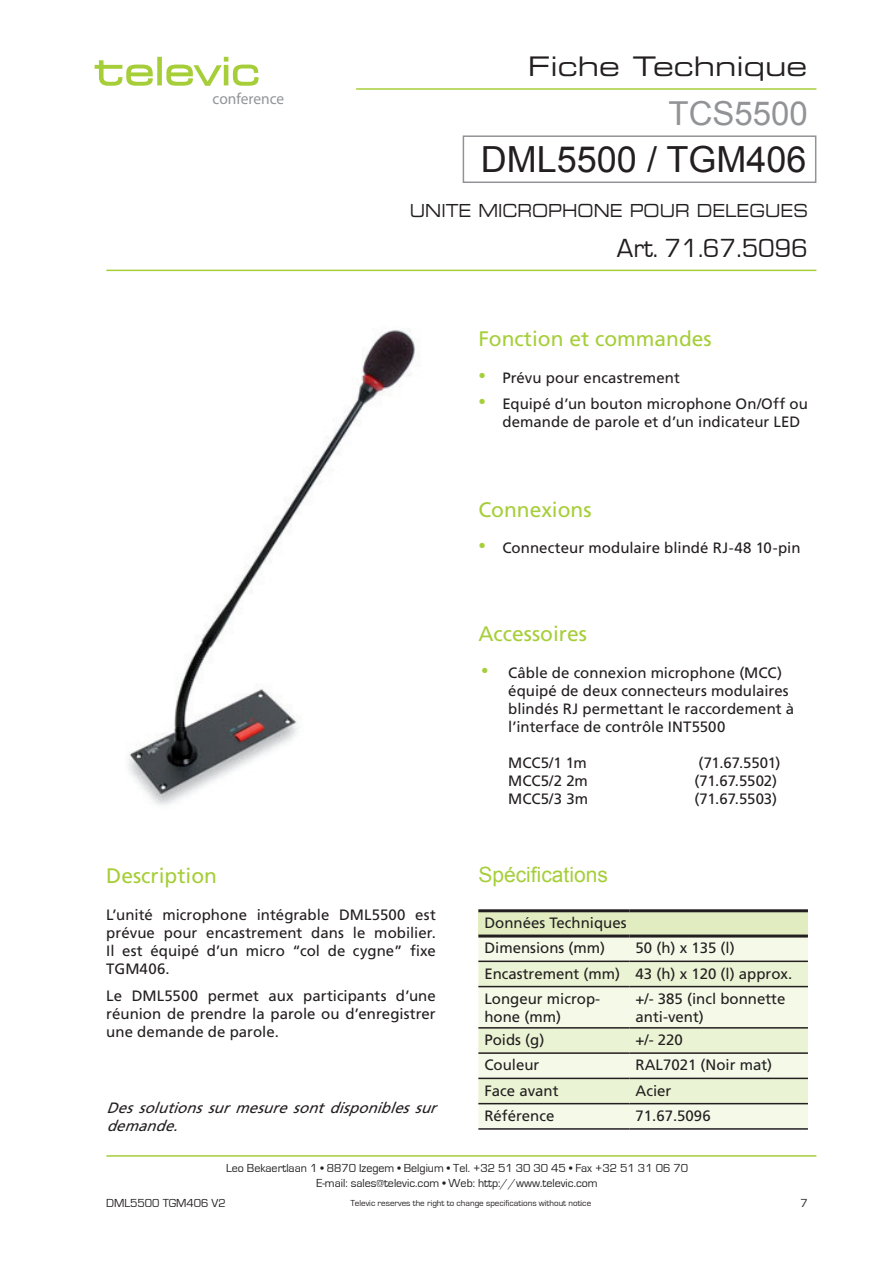
<style>
.page{position:relative;width:893px;height:1263px;background:#fff}
.page>*{position:absolute;margin:0;border:0;box-sizing:border-box;transform-origin:0 0}
.t1{font:36px "Arial";color:#231f20}
.t2{font:33px "Arial";color:#919396}
.t3{font:27px "Eurostile";color:#231f20}
.t4{font:27px "Eurostile LT Extended Two";color:#231f20}
.t5{font:21px "Frutiger LT";color:#a6ce39}
.t6{font:21px "Arial";color:#a6ce39}
.t7{font:18px "Eurostile LT Extended Two";color:#231f20;scale:.82 1}
.t8{font:15.9px "Eurostile LT Extended Two";color:#939598}
.t9{font:15px/18px "Frutiger LT";color:#231f20}
.t10{font:italic 15px/18px "Frutiger LT";color:#231f20}
.t11{font:12px/14.4px "Eurostile";color:#231f20;text-align:center}
.t12{font:9px "Eurostile";color:#231f20}
.s1{font-family:"Arial";font-size:21px;color:#a6ce39}
</style>
<div class="page">
<svg style="left:95px;top:57px;width:164px;height:29px"></svg>
<hr style="left:356px;top:88px;width:460px;height:2px;background:#a6ce39">
<hr style="left:106px;top:270px;width:710px;height:1px;background:#a6ce39">
<hr style="left:106px;top:1155px;width:710px;height:2px;background:#a6ce39">
<img style="left:128px;top:328px;width:288px;height:477px">
<svg style="left:462px;top:135px;width:355px;height:48px"></svg>
<div style="left:478px;top:911px;width:330px;height:25px;background:#e1edc1"></div>
<div style="left:478px;top:937px;width:330px;height:191px;background:#f4f9e8"></div>
<svg style="left:478px;top:962px;width:330px;height:141px;background:#ecf3db"></svg>
<hr style="left:478px;top:960px;width:152px;height:2px;background:#231f20">
<hr style="left:630px;top:960px;width:178px;height:2px;background:#231f20">
<hr style="left:478px;top:986px;width:152px;height:1px;background:#231f20">
<hr style="left:630px;top:986px;width:178px;height:1px;background:#231f20">
<hr style="left:478px;top:1027px;width:152px;height:1px;background:#231f20">
<hr style="left:630px;top:1027px;width:178px;height:1px;background:#231f20">
<hr style="left:478px;top:1052px;width:152px;height:2px;background:#231f20">
<hr style="left:630px;top:1052px;width:178px;height:2px;background:#231f20">
<hr style="left:478px;top:1078px;width:152px;height:1px;background:#231f20">
<hr style="left:630px;top:1078px;width:178px;height:1px;background:#231f20">
<hr style="left:478px;top:1103px;width:152px;height:1px;background:#231f20">
<hr style="left:630px;top:1103px;width:178px;height:1px;background:#231f20">
<hr style="left:478px;top:1128px;width:152px;height:2px;background:#231f20">
<hr style="left:630px;top:1128px;width:178px;height:2px;background:#231f20">
<hr style="left:478px;top:909px;width:152px;height:3px;background:#231f20">
<hr style="left:630px;top:909px;width:178px;height:3px;background:#231f20">
<hr style="left:478px;top:934px;width:152px;height:3px;background:#231f20">
<hr style="left:630px;top:934px;width:178px;height:3px;background:#231f20">
<p class="t8" style="left:213px;top:89px;width:73px">conference</p>
<h3 class="t4" style="left:528px;top:48px;width:281px">Fiche Technique</h3>
<h2 class="t2" style="left:668px;top:92px;width:141px">TCS5500</h2>
<h1 class="t1" style="left:481px;top:136px;width:327px">DML5500 / TGM406</h1>
<p class="t7" style="left:410px;top:199px;width:487px">UNITE MICROPHONE POUR DELEGUES</p>
<h3 class="t3" style="left:617px;top:233px;width:192px">Art. 71.67.5096</h3>
<h3 class="t5" style="left:478px;top:326px;width:235px">Fonction et commandes</h3>
<p class="t9" style="left:478px;top:369px;width:203px"><span class="s1">•</span> Prévu pour encastrement</p>
<p class="t9" style="left:502px;top:395px;width:307px;text-indent:-24px"><span class="s1">•</span> Equipé d’un bouton microphone On/Off ou demande de parole et d’un indicateur LED</p>
<h3 class="t5" style="left:478px;top:497px;width:115px">Connexions</h3>
<p class="t9" style="left:478px;top:539px;width:324px"><span class="s1">•</span> Connecteur modulaire blindé RJ-48 10-pin</p>
<h3 class="t5" style="left:478px;top:621px;width:110px">Accessoires</h3>
<p class="t9" style="left:508px;top:664px;width:288px;text-indent:-27px"><span class="s1">•</span> Câble de connexion microphone (MCC) équipé de deux connecteurs modulaires blindés RJ permettant le raccordement à l’interface de contrôle INT5500</p>
<p class="t9" style="left:508px;top:754px;width:80px">MCC5/1 1m</p>
<p class="t9" style="left:699px;top:754px;width:83px">(71.67.5501)</p>
<p class="t9" style="left:508px;top:772px;width:81px">MCC5/2 2m</p>
<p class="t9" style="left:694px;top:772px;width:84px">(71.67.5502)</p>
<p class="t9" style="left:508px;top:790px;width:81px">MCC5/3 3m</p>
<p class="t9" style="left:694px;top:790px;width:84px">(71.67.5503)</p>
<h3 class="t5" style="left:106px;top:863px;width:112px">Description</h3>
<h3 class="t6" style="left:478px;top:861px;width:131px">Spécifications</h3>
<p class="t9" style="left:106px;top:906px;width:331px;text-align:justify">L’unité microphone intégrable DML5500 est prévue pour encastrement dans le mobilier.<br>Il est équipé d’un micro “col de cygne” fixe TGM406.</p>
<p class="t9" style="left:106px;top:987px;width:331px;text-align:justify">Le DML5500 permet aux participants d’une réunion de prendre la parole ou d’enregistrer une demande de parole.</p>
<p class="t10" style="left:107px;top:1099px;width:337px">Dessolutionssurmesuresontdisponiblessur demande.</p>
<p class="t9" style="left:484px;top:910px;width:144px;line-height:25.2px">Données Techniques<br>Dimensions (mm)</p>
<p class="t9" style="left:484px;top:935px;width:309px;line-height:25.2px;text-indent:151px">50 (h) x 135 (l)<br>Encastrement (mm) 43 (h) x 120 (l) approx.<br>Longeur microp-</p>
<p class="t9" style="left:484px;top:1008px;width:78px">hone (mm)</p>
<p class="t9" style="left:636px;top:990px;width:151px">+/- 385 (incl bonnette anti-vent)</p>
<p class="t9" style="left:484px;top:1031px;width:61px">Poids (g)</p>
<p class="t9" style="left:636px;top:1031px;width:49px">+/- 220</p>
<p class="t9" style="left:484px;top:1056px;width:57px">Couleur</p>
<p class="t9" style="left:636px;top:1056px;width:138px">RAL7021 (Noir mat)</p>
<p class="t9" style="left:484px;top:1081px;width:76px">Face avant</p>
<p class="t9" style="left:636px;top:1081px;width:37px">Acier</p>
<p class="t9" style="left:484px;top:1107px;width:72px">Référence</p>
<p class="t9" style="left:636px;top:1107px;width:77px">71.67.5096</p>
<p class="t11" style="left:226px;top:1161px;width:464px">Leo Bekaertlaan 1 • 8870 Izegem • Belgium • Tel. +32 51 30 30 45 • Fax +32 51 31 06 70<br>E-mail: sales@televic.com • Web: http://www.televic.com</p>
<p class="t11" style="left:106px;top:1196px;width:121px">DML5500 TGM406 V2</p>
<p class="t12" style="left:350px;top:1198px;width:242px">Televic reserves the right to change specifications without notice</p>
<p class="t11" style="left:801px;top:1196px;width:9px">7</p>
</div>
